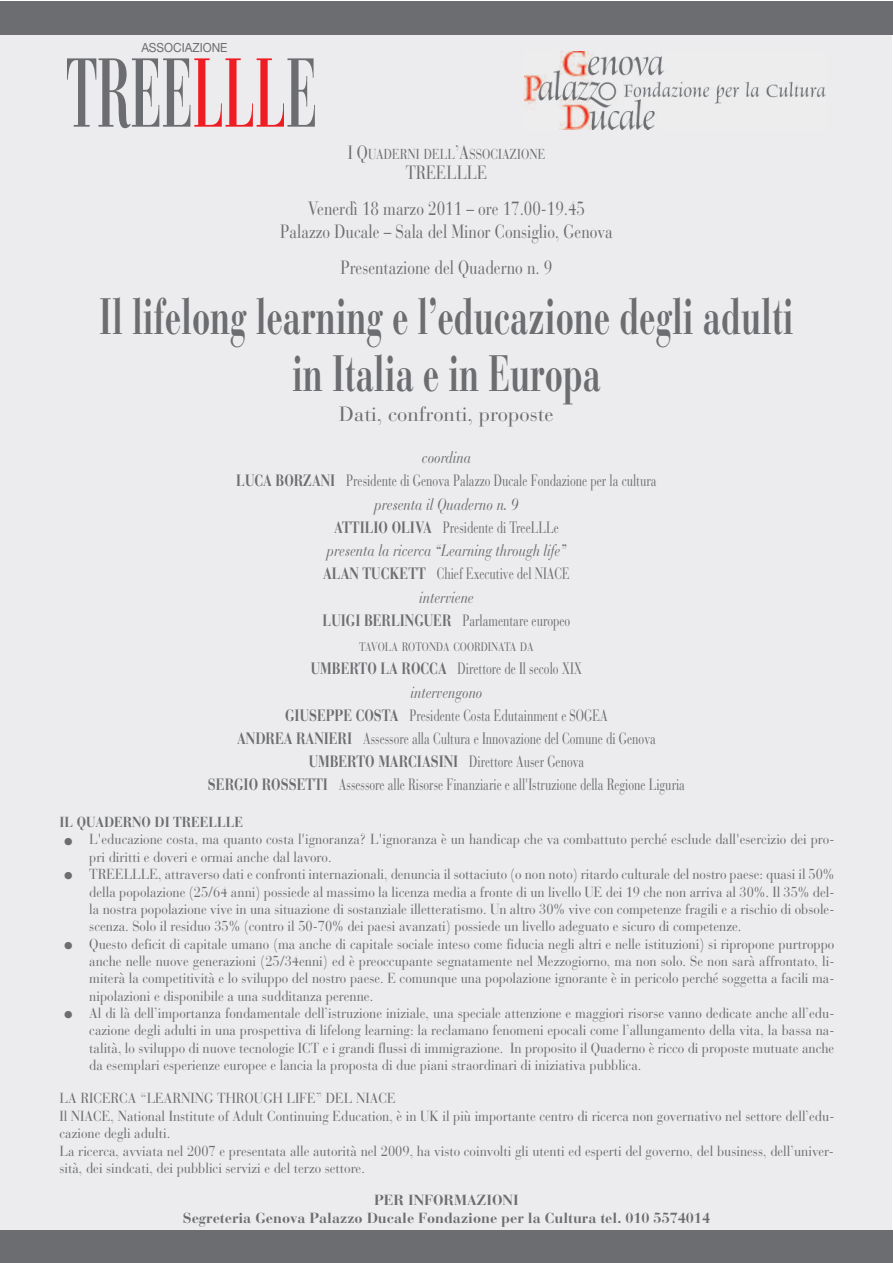
<style>
.page{position:relative;width:893px;height:1263px;background:#fff}
.page>*{position:absolute;margin:0;border:0;box-sizing:border-box;transform-origin:0 0}
.t1{font:700 50.85px/57.4px "Bauer Bodoni";color:#6c6d70;text-align:center;scale:.65 1}
.t2{font:20.4px "Bauer Bodoni";color:#6c6d70}
.t3{font:19.05px/35.5px "Bauer Bodoni";color:#6c6d70;text-align:center;scale:.8 1}
.t4{font:16.35px/23.2px "Bauer Bodoni";color:#6c6d70;text-align:center;scale:.7 1}
.t5{font:700 14.55px/18px "Bauer Bodoni";color:#6c6d70;text-align:center}
.t6{font:14.4px/17.4px "Bauer Bodoni";color:#6c6d70;text-align:justify;scale:.9 1}
.t7{font:14.4px "Bauer Bodoni";color:#6c6d70;scale:.8 1}
.t8{font:700 14.4px "Bauer Bodoni";color:#6c6d70;scale:.9 1}
.t9{font:12.6px "Helvetica Neue";color:#6c6d70;scale:.94 1}
.t10{font:12.3px "Bauer Bodoni";color:#6c6d70;scale:.8 1}
.s1{font-size:19.05px}
.s2{font-style:italic}
.s3{font-weight:700}
.s4{font-size:21px}
</style>
<div class="page">
<div style="left:0;top:6px;width:891px;height:1257px;background:#ececee"></div>
<div style="left:0;top:1px;width:892px;height:33px;background:#6c6d70"></div>
<div style="left:0;top:1231px;width:892px;height:32px;background:#6c6d70"></div>
<svg style="left:67px;top:58px;width:248px;height:70px"></svg>
<img style="left:524px;top:52px;width:301px;height:77px">
<p class="t9" style="left:141px;top:40px;width:93px">ASSOCIAZIONE</p>
<p class="t7" style="left:348px;top:145px;width:249px"><span class="s1">I Q</span>UADERNI DELL<span class="s1">’A</span>SSOCIAZIONE</p>
<h3 class="t3" style="left:308px;top:155px;width:348px">TREELLLE<br>Venerdì 18 marzo 2011 – ore 17.00-19.45</h3>
<h3 class="t3" style="left:280px;top:214px;width:417px">Palazzo Ducale – Sala del Minor Consiglio, Genova<br>Presentazione del Quaderno n. 9</h3>
<h1 class="t1" style="left:99px;top:287px;width:1070px">Il lifelong learning e l’educazione degli adulti in Italia e in Europa</h1>
<h2 class="t2" style="left:339px;top:402px;width:216px">Dati, confronti, proposte</h2>
<p class="t4" style="left:236px;top:446px;width:602px"><span class="s2">coordina<br></span><span class="s3">LUCA BORZANI</span> Presidente di Genova Palazzo Ducale Fondazione per la cultura <span class="s2">presenta il Quaderno n. 9<br></span><span class="s3">ATTILIO OLIVA</span> Presidente di TreeLLLe<br><span class="s2">presenta la ricerca “Learning through life”<br></span><span class="s3">ALAN TUCKETT</span> Chief Executive del NIACE<br><span class="s2">interviene<br></span><span class="s3">LUIGI BERLINGUER</span> Parlamentare europeo</p>
<p class="t10" style="left:359px;top:639px;width:219px">TAVOLA ROTONDA COORDINATA DA</p>
<p class="t4" style="left:208px;top:657px;width:683px"><span class="s3">UMBERTO LA ROCCA</span> Direttore de Il secolo XIX<br><span class="s2">intervengono<br></span><span class="s3">GIUSEPPE COSTA</span> Presidente Costa Edutainment e SOGEA<br><span class="s3">ANDREA RANIERI</span> Assessore alla Cultura e Innovazione del Comune di Genova <span class="s3">UMBERTO MARCIASINI</span> Direttore Auser Genova<br><span class="s3">SERGIO ROSSETTI</span> Assessore alle Risorse Finanziarie e all'Istruzione della Regione Liguria</p>
<p class="t8" style="left:60px;top:813px;width:206px">IL QUADERNO DI TREELLLE</p>
<p class="t6" style="left:89px;top:831px;width:829px;text-indent:-26px"><span class="s4">•</span> L'educazione costa, ma quanto costa l'ignoranza? L'ignoranza è un handicap che va combattuto perché esclude dall'esercizio dei pro&shy;pri diritti e doveri e ormai anche dal lavoro.</p>
<p class="t6" style="left:89px;top:866px;width:829px;text-indent:-26px"><span class="s4">•</span> TREELLLE, attraverso dati e confronti internazionali, denuncia il sottaciuto (o non noto) ritardo culturale del nostro paese: quasi il 50% della popolazione (25/64 anni) possiede al massimo la licenza media a fronte di un livello UE dei 19 che non arriva al 30%. Il 35% del&shy;la nostra popolazione vive in una situazione di sostanziale illetteratismo. Un altro 30% vive con competenze fragili e a rischio di obsole&shy;scenza. Solo il residuo 35% (contro il 50-70% dei paesi avanzati) possiede un livello adeguato e sicuro di competenze.</p>
<p class="t6" style="left:89px;top:935px;width:829px;text-indent:-26px"><span class="s4">•</span> Questo deficit di capitale umano (ma anche di capitale sociale inteso come fiducia negli altri e nelle istituzioni) si ripropone purtroppo anche nelle nuove generazioni (25/34enni) ed è preoccupante segnatamente nel Mezzogiorno, ma non solo. Se non sarà affrontato, li&shy;miterà la competitività e lo sviluppo del nostro paese. E comunque una popolazione ignorante è in pericolo perché soggetta a facili ma&shy;nipolazioni e disponibile a una sudditanza perenne.</p>
<p class="t6" style="left:89px;top:1005px;width:829px;text-indent:-26px"><span class="s4">•</span> Al di là dell’importanza fondamentale dell’istruzione iniziale, una speciale attenzione e maggiori risorse vanno dedicate anche all’edu&shy;cazione degli adulti in una prospettiva di lifelong learning: la reclamano fenomeni epocali come l’allungamento della vita, la bassa na&shy;talità, lo sviluppo di nuove tecnologie ICT e i grandi flussi di immigrazione. In proposito il Quaderno è ricco di proposte mutuate anche da esemplari esperienze europee e lancia la proposta di due piani straordinari di iniziativa pubblica.</p>
<p class="t6" style="left:59px;top:1090px;width:862px;text-align:left">LA RICERCA “LEARNING THROUGH LIFE” DEL NIACE<br>Il NIACE, National Institute of Adult Continuing Education, è in UK il più importante centro di ricerca non governativo nel settore dell’edu&shy;cazione degli adulti.<br>La ricerca, avviata nel 2007 e presentata alle autorità nel 2009, ha visto coinvolti gli utenti ed esperti del governo, del business, dell’univer&shy;sità, dei sindcati, dei pubblici servizi e del terzo settore.</p>
<p class="t5" style="left:183px;top:1191px;width:529px">PER INFORMAZIONI<br>Segreteria Genova Palazzo Ducale Fondazione per la Cultura tel. 010 5574014</p>
</div>
